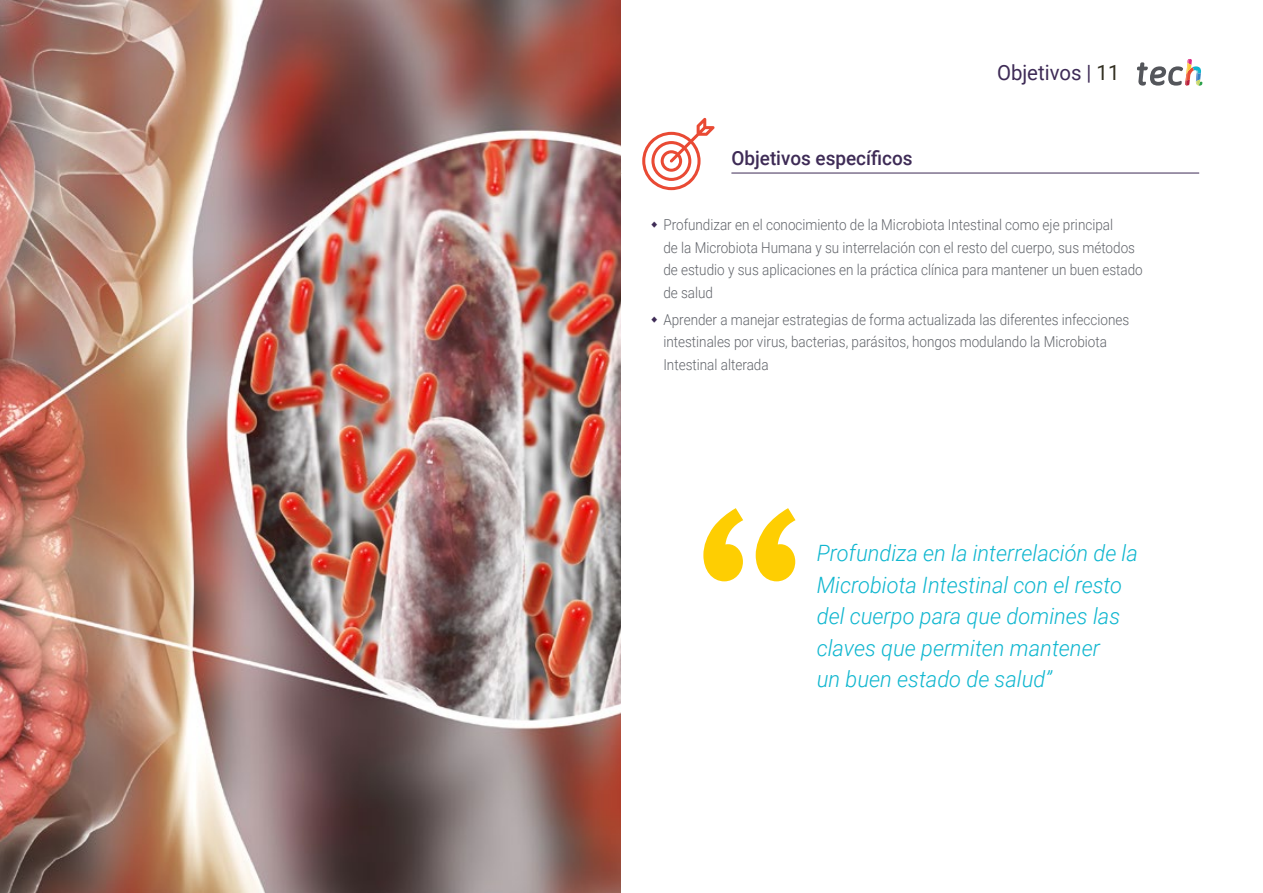
<style>
.page{position:relative;width:1263px;height:893px;background:#fff}
.page>*{position:absolute;margin:0;border:0;box-sizing:border-box;transform-origin:0 0}
.t1{font:italic 300 22.5px/31.5px "Roboto";color:#0fb6cf}
.t2{font:21px "Roboto";color:#3e2b56}
.t3{font:500 19.5px "Roboto";color:#3e2b56}
.t4{font:300 15px/22.5px "Roboto";color:#61646a;scale:.9 1}
.s1{color:#312e20}
</style>
<div class="page">
<svg style="left:1137px;top:59px;width:65px;height:27px"></svg>
<img style="left:0;top:0;width:621px;height:893px">
<hr style="left:731px;top:173px;width:468px;height:1px;background:#3e2b56">
<svg style="left:642px;top:118px;width:73px;height:72px"></svg>
<svg style="left:703px;top:508px;width:92px;height:73px"></svg>
<h3 class="t3" style="left:731px;top:144px;width:183px">Objetivos específicos</h3>
<h2 class="t2" style="left:997px;top:57px;width:124px">Objetivos | <span class="s1">11</span></h2>
<p class="t4" style="left:663px;top:213px;width:534px">Profundizar en el conocimiento de la Microbiota Intestinal como eje principal<br>de la Microbiota Humana y su interrelación con el resto del cuerpo, sus métodos de estudio y sus aplicaciones en la práctica clínica para mantener un buen estado de salud</p>
<p class="t4" style="left:663px;top:307px;width:519px">Aprender a manejar estrategias de forma actualizada las diferentes infecciones intestinales por virus, bacterias, parásitos, hongos modulando la Microbiota<br>Intestinal alterada</p>
<h1 class="t1" style="left:817px;top:537px;width:323px">Profundiza en la interrelación de la<br>Microbiota Intestinal con el resto del cuerpo para que domines las claves que permiten mantener<br>un buen estado de salud”</h1>
</div>
